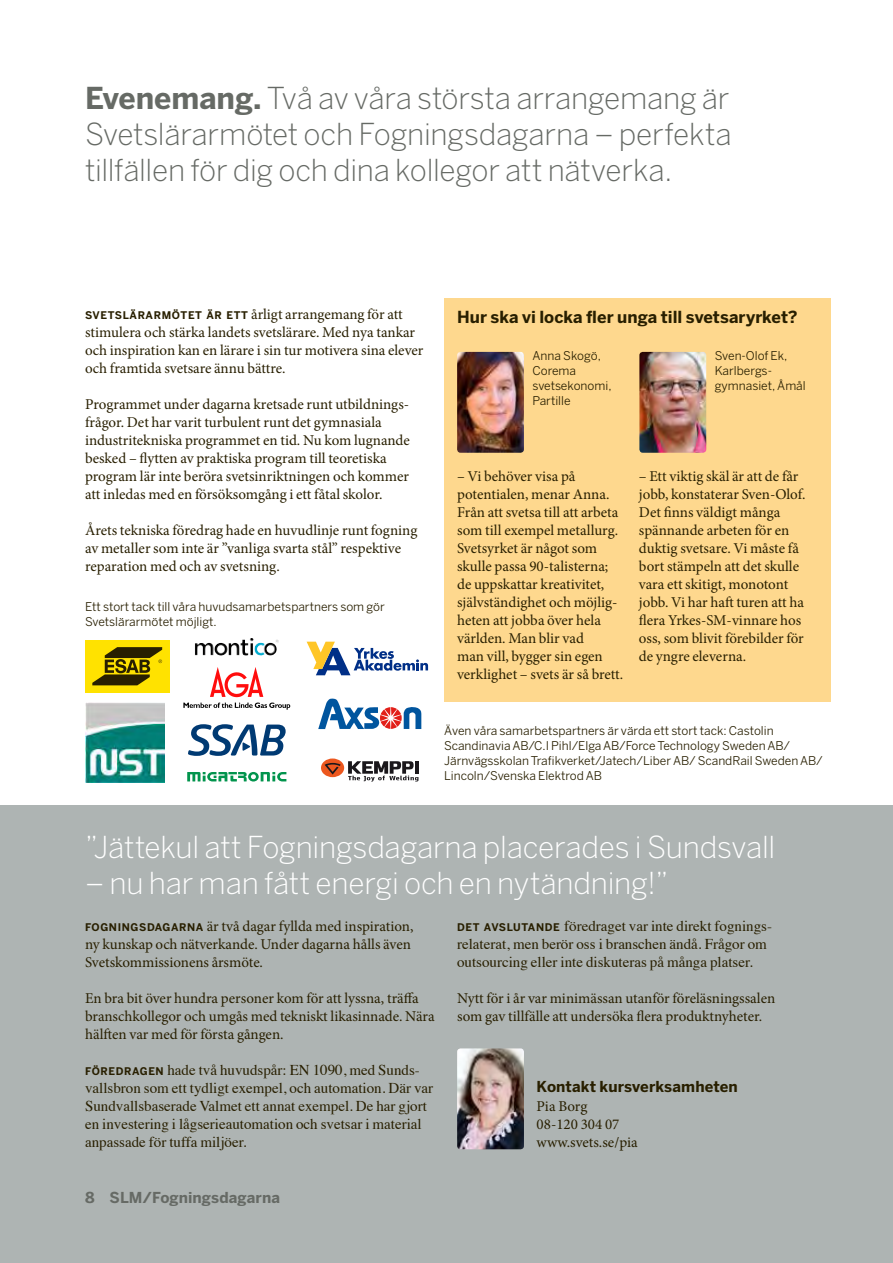
<style>
.page{position:relative;width:893px;height:1263px;background:#fff}
.page>*{position:absolute;margin:0;border:0;box-sizing:border-box;transform-origin:0 0}
.t1{font:300 30px/36px "Benton Sans";letter-spacing:-.01em;color:#666a65;text-align:justify}
.t2{font:300 30px "Benton Sans";letter-spacing:-.01em;color:#fff}
.t3{font:700 16.5px "Benton Sans";color:#281f00}
.t4{font:15px/18px "Minion Pro";color:#281f00}
.t5{font:15px/18px "Times";color:#281f00}
.t6{font:700 15px "Benton Sans";letter-spacing:.005em;color:#281f00}
.t7{font:700 15px "Benton Sans";letter-spacing:.005em;color:#666a65}
.t8{font:12px/15px "Benton Sans";color:#281f00}
.s1{font-weight:700}
.s2{font-family:"Benton Sans";font-weight:700;font-size:10.5px}
</style>
<div class="page">
<div style="left:0;top:805px;width:893px;height:458px;background:#aeb4b3"></div>
<div style="left:444px;top:298px;width:387px;height:404px;background:#fed88e"></div>
<img style="left:457px;top:1048px;width:67px;height:101px">
<img style="left:457px;top:352px;width:67px;height:101px">
<img style="left:639px;top:352px;width:67px;height:101px">
<svg style="left:183px;top:667px;width:107px;height:43px"></svg>
<div style="left:85px;top:640px;width:84px;height:53px;background:#ffe200"></div>
<svg style="left:92px;top:647px;width:70px;height:38px"></svg>
<div style="left:321px;top:758px;width:23px;height:19px;background:#ec571e;border-radius:50%"></div>
<svg style="left:325px;top:763px;width:16px;height:11px"></svg>
<hr style="left:415px;top:761px;width:4px;height:13px;background:#1a171b">
<svg style="left:348px;top:761px;width:70px;height:20px"></svg>
<img style="left:195px;top:638px;width:84px;height:17px">
<svg style="left:187px;top:772px;width:99px;height:9px"></svg>
<svg style="left:188px;top:724px;width:98px;height:32px"></svg>
<svg style="left:307px;top:642px;width:121px;height:33px"></svg>
<img style="left:85px;top:703px;width:80px;height:79px">
<svg style="left:318px;top:698px;width:103px;height:31px"></svg>
<h1 class="t1" style="left:85px;top:79px;width:648px"><span class="s1">Evenemang.</span> Två av våra största arrangemang är Svetslärarmötet och Fogningsdagarna – perfekta tillfällen för dig och dina kollegor att nätverka.</h1>
<p class="t4" style="left:85px;top:305px;width:319px"><span class="s2">SVETSLÄRARMÖTET ÄR ETT</span> årligt arrangemang för att</p>
<p class="t3" style="left:457px;top:307px;width:342px">Hur ska vi locka fler unga till svetsaryrket?</p>
<p class="t4" style="left:85px;top:323px;width:340px">stimulera och stärka landets svetslärare. Med nya tankar och inspiration kan en lärare i sin tur motivera sina elever och framtida svetsare ännu bättre.</p>
<p class="t4" style="left:85px;top:395px;width:326px">Programmet under dagarna kretsade runt utbildnings&shy;frågor. Det har varit turbulent runt det gymnasiala industritekniska programmet en tid. Nu kom lugnande besked – flytten av praktiska program till teoretiska program lär inte beröra svetsinriktningen och kommer att inledas med en försöksomgång i ett fåtal skolor.</p>
<p class="t4" style="left:85px;top:521px;width:334px">Årets tekniska föredrag hade en huvudlinje runt fogning av metaller som inte är ”vanliga svarta stål” respektive reparation med och av svetsning.</p>
<p class="t8" style="left:532px;top:348px;width:81px">Anna Skogö,<br>Corema svetsekonomi,<br>Partille</p>
<p class="t8" style="left:715px;top:348px;width:93px">Sven-Olof Ek,<br>Karlbergs&shy;gymnasiet, Åmål</p>
<p class="t4" style="left:457px;top:467px;width:168px">– Vi behöver visa på potentialen, menar Anna.<br>Från att svetsa till att arbeta som till exempel metallurg.<br>Svetsyrket är något som skulle passa 90-talisterna; de uppskattar kreativitet, självständighet och möjlig&shy;heten att jobba över hela världen. Man blir vad<br>man vill, bygger sin egen verklighet – svets är så brett.</p>
<p class="t4" style="left:639px;top:467px;width:168px">– Ett viktig skäl är att de får jobb, konstaterar Sven-Olof.<br>Det finns väldigt många spännande arbeten för en duktig svetsare. Vi måste få bort stämpeln att det skulle vara ett skitigt, monotont jobb. Vi har haft turen att ha flera Yrkes-SM-vinnare hos oss, som blivit förebilder för de yngre eleverna.</p>
<p class="t8" style="left:85px;top:599px;width:301px">Ett stort tack till våra huvudsamarbetspartners som gör<br>Svetslärarmötet möjligt.</p>
<p class="t8" style="left:444px;top:723px;width:380px">Även våra samarbetspartners är värda ett stort tack: Castolin Scandinavia AB/C.I Pihl/Elga AB/Force Technology Sweden AB/ Järnvägsskolan Trafikverket/Jatech/Liber AB/ ScandRail Sweden AB/ Lincoln/Svenska Elektrod AB</p>
<h1 class="t2" style="left:85px;top:829px;width:692px">”Jättekul att Fogningsdagarna placerades i Sundsvall</h1>
<h1 class="t2" style="left:85px;top:865px;width:585px">– nu har man fått energi och en nytändning!”</h1>
<p class="t5" style="left:457px;top:916px;width:316px"><span class="s2">DET AVSLUTANDE</span> föredraget var inte direkt fognings&shy;relaterat, men berör oss i branschen ändå. Frågor om outsourcing eller inte diskuteras på många platser.</p>
<p class="t4" style="left:457px;top:989px;width:320px">Nytt för i år var minimässan utanför föreläsningssalen som gav tillfälle att undersöka flera produktnyheter.</p>
<p class="t4" style="left:85px;top:917px;width:330px"><span class="s2">FOGNINGSDAGARNA</span> är två dagar fyllda med inspiration, ny kunskap och nätverkande. Under dagarna hålls även<br>Svetskommissionens årsmöte.</p>
<p class="t4" style="left:85px;top:989px;width:351px">En bra bit över hundra personer kom för att lyssna, träffa branschkollegor och umgås med tekniskt likasinnade. Nära hälften var med för första gången.</p>
<p class="t5" style="left:85px;top:1060px;width:350px"><span class="s2">FÖREDRAGEN</span> hade två huvudspår: EN 1090, med Sunds&shy;vallsbron som ett tydligt exempel, och automation. Där var Sundvallsbaserade Valmet ett annat exempel. De har gjort en investering i lågserieautomation och svetsar i material anpassade för tuffa miljöer.</p>
<p class="t6" style="left:537px;top:1077px;width:203px">Kontakt kursverksamheten</p>
<p class="t4" style="left:537px;top:1097px;width:103px">Pia Borg<br>08-120 304 07 www.svets.se/pia</p>
<p class="t7" style="left:85px;top:1188px;width:197px">8 SLM/Fogningsdagarna</p>
</div>
